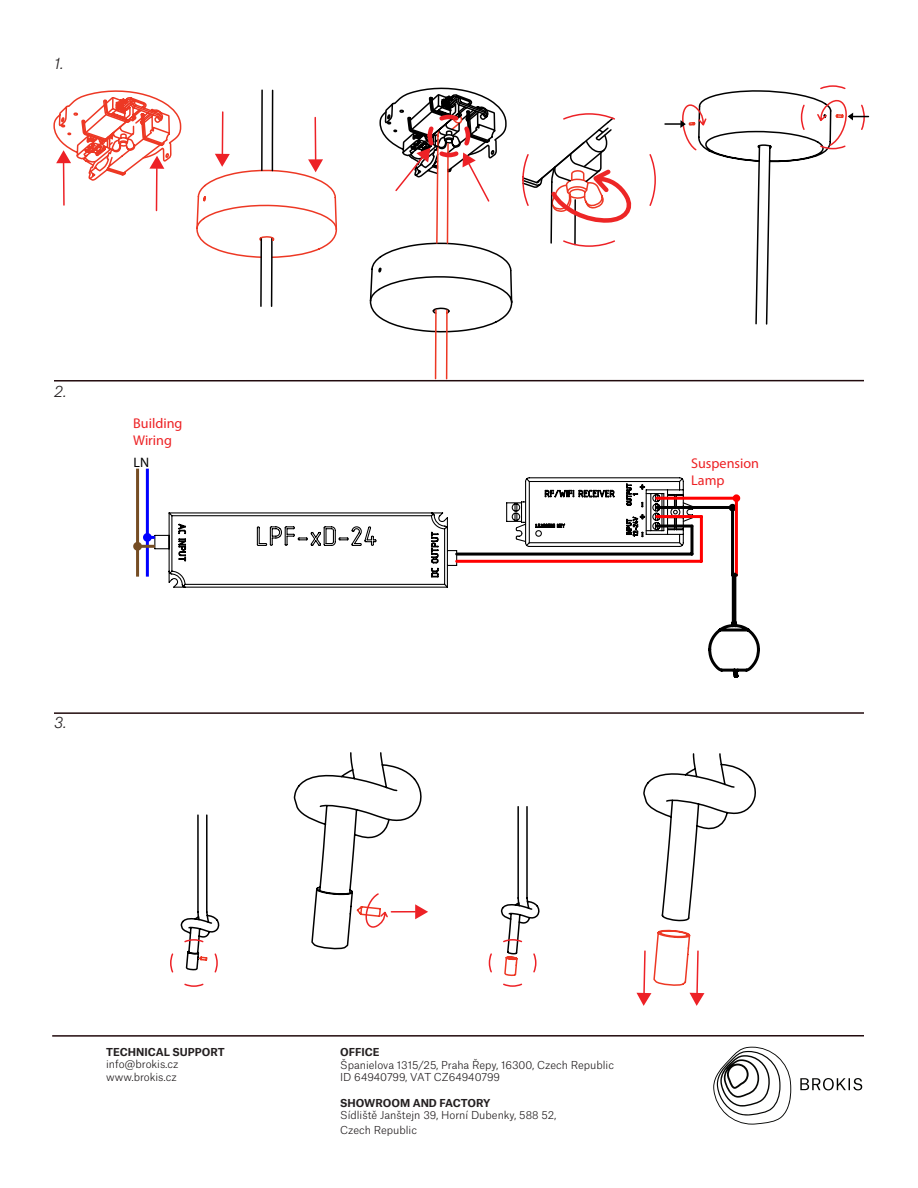
<style>
.page{position:relative;width:918px;height:1188px;background:#fff}
.page>*{position:absolute;margin:0;border:0;box-sizing:border-box;transform-origin:0 0}
.t1{font:italic 300 15px "Atlas Grotesk";color:#231f20}
.t2{font:14.1px/17px "Myriad Pro";color:#ed2124}
.t3{font:13.8px "Myriad Pro";color:#000}
.t4{font:300 10.5px "Atlas Grotesk";color:#231f20}
.t5{font:700 10.5px "Atlas Grotesk";color:#231f20}
</style>
<div class="page">
<hr style="left:52px;top:1035px;width:812px;height:2px;background:#210a0d">
<svg style="left:713px;top:1047px;width:149px;height:78px"></svg>
<svg style="left:643px;top:753px;width:113px;height:169px"></svg>
<svg style="left:636px;top:929px;width:68px;height:77px"></svg>
<svg style="left:170px;top:752px;width:367px;height:235px"></svg>
<hr style="left:136px;top:469px;width:3px;height:108px;background:#754d24">
<hr style="left:146px;top:469px;width:3px;height:108px;background:#00f">
<svg style="left:136px;top:511px;width:322px;height:77px"></svg>
<div style="left:133px;top:542px;width:9px;height:9px;border:3px solid #754d24;border-radius:50%"></div>
<svg style="left:506px;top:477px;width:188px;height:71px"></svg>
<hr style="left:656px;top:525px;width:36px;height:3px;background:#000">
<hr style="left:657px;top:515px;width:44px;height:3px;background:#f00">
<hr style="left:457px;top:560px;width:244px;height:3px;background:#f00">
<hr style="left:657px;top:497px;width:79px;height:3px;background:#f00">
<hr style="left:700px;top:517px;width:3px;height:44px;background:#f00">
<hr style="left:457px;top:553px;width:235px;height:3px;background:#000">
<hr style="left:690px;top:526px;width:3px;height:28px;background:#000">
<hr style="left:657px;top:506px;width:76px;height:3px;background:#000">
<div style="left:729px;top:504px;width:7px;height:7px;border:3px solid #000;border-radius:50%"></div>
<hr style="left:735px;top:498px;width:3px;height:77px;background:#f00">
<hr style="left:731px;top:507px;width:3px;height:68px;background:#000">
<svg style="left:730px;top:496px;width:9px;height:14px"></svg>
<div style="left:733px;top:494px;width:7px;height:8px;border:3px solid #f00;border-radius:50%"></div>
<svg style="left:708px;top:571px;width:52px;height:107px"></svg>
<svg style="left:53px;top:90px;width:129px;height:122px"></svg>
<svg style="left:434px;top:334px;width:14px;height:46px"></svg>
<svg style="left:522px;top:113px;width:134px;height:134px"></svg>
<svg style="left:369px;top:87px;width:144px;height:247px"></svg>
<svg style="left:665px;top:85px;width:203px;height:240px"></svg>
<svg style="left:196px;top:89px;width:142px;height:218px"></svg>
<hr style="left:54px;top:380px;width:810px;height:2px;background:#210a0d">
<hr style="left:54px;top:712px;width:810px;height:2px;background:#210a0d">
<p class="t1" style="left:54px;top:52px;width:11px">1.</p>
<p class="t1" style="left:54px;top:379px;width:14px">2.</p>
<h2 class="t2" style="left:133px;top:414px;width:51px">Building<br>Wiring</h2>
<h3 class="t3" style="left:134px;top:453px;width:17px">LN</h3>
<p class="t1" style="left:54px;top:710px;width:14px">3.</p>
<h2 class="t2" style="left:691px;top:454px;width:69px">Suspension<br>Lamp</h2>
<p class="t5" style="left:106px;top:1043px;width:120px">TECHNICAL SUPPORT</p>
<p class="t4" style="left:106px;top:1056px;width:74px">info@brokis.cz</p>
<p class="t4" style="left:106px;top:1069px;width:72px">www.brokis.cz</p>
<p class="t5" style="left:340px;top:1044px;width:41px">OFFICE</p>
<p class="t4" style="left:340px;top:1056px;width:275px">Španielova 1315/25, Praha Řepy, 16300, Czech Republic</p>
<p class="t4" style="left:340px;top:1069px;width:161px">ID 64940799, VAT CZ64940799</p>
<p class="t5" style="left:340px;top:1094px;width:152px">SHOWROOM AND FACTORY</p>
<p class="t4" style="left:340px;top:1107px;width:218px">Sídliště Janštejn 39, Horní Dubenky, 588 52,</p>
<p class="t4" style="left:340px;top:1121px;width:78px">Czech Republic</p>
</div>
